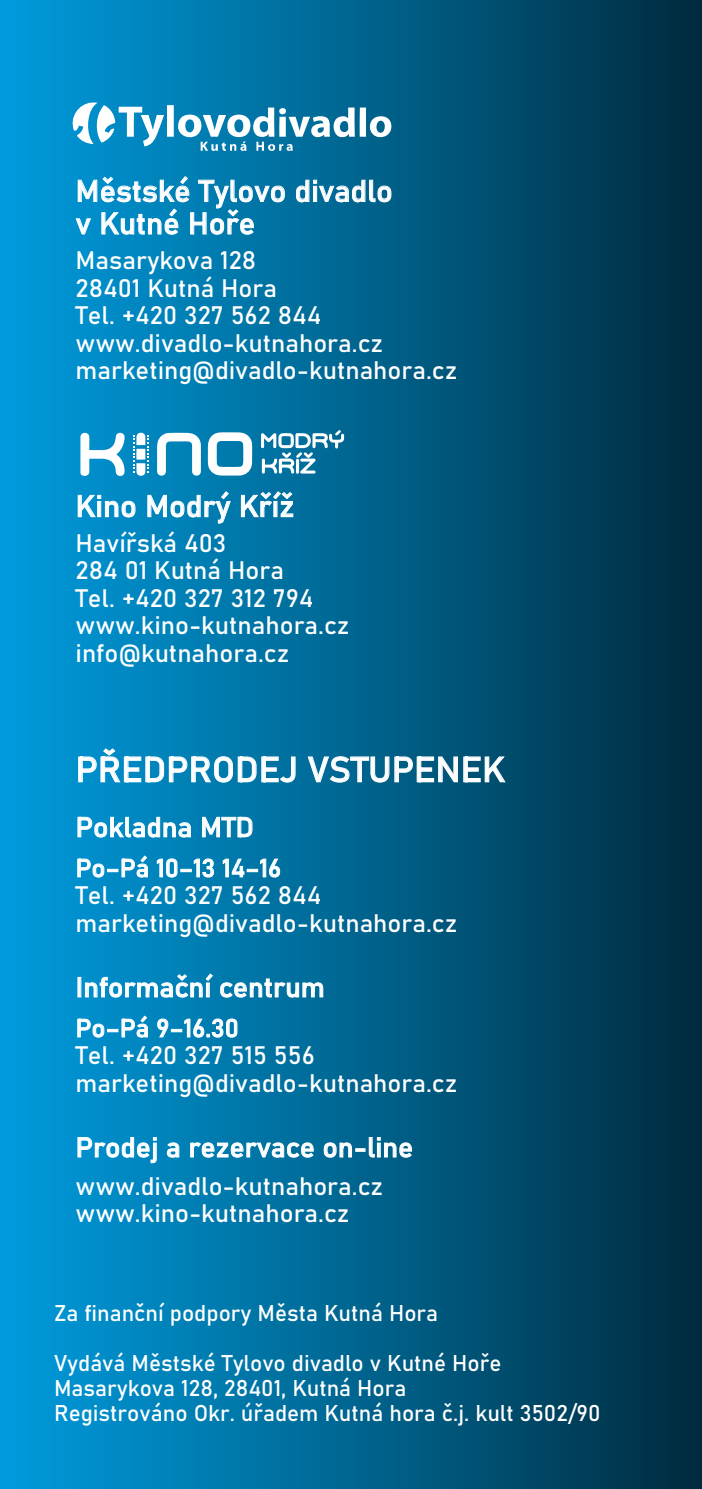
<style>
.page{position:relative;width:702px;height:1489px;background:#fff}
.page>*{position:absolute;margin:0;border:0;box-sizing:border-box;transform-origin:0 0}
.t1{font:35px "Bahnschrift";color:#fff}
.t2{font:30px/32.5px "Bahnschrift";color:#fff}
.t3{font:27.5px "Bahnschrift";color:#fff}
.t4{font:25px/27.5px "Bahnschrift";color:#fff}
.t5{font:22.5px/25px "Bahnschrift";color:#fff}
</style>
<div class="page">
<div style="left:0;top:0;width:702px;height:1488px;background:linear-gradient(to right,#009de0,#002c40)"></div>
<svg style="left:69px;top:102px;width:322px;height:51px"></svg>
<svg style="left:207px;top:432px;width:46px;height:44px"></svg>
<svg style="left:156px;top:432px;width:45px;height:44px"></svg>
<svg style="left:261px;top:430px;width:83px;height:44px"></svg>
<svg style="left:133px;top:432px;width:16px;height:44px"></svg>
<svg style="left:80px;top:432px;width:45px;height:44px"></svg>
<svg style="left:296px;top:177px;width:95px;height:27px;background:#3586a8"></svg>
<svg style="left:75px;top:175px;width:210px;height:61px;background:#2994c2"></svg>
<svg style="left:78px;top:494px;width:58px;height:24px"></svg>
<svg style="left:147px;top:490px;width:84px;height:33px;background:#2d95c1"></svg>
<svg style="left:241px;top:491px;width:52px;height:27px"></svg>
<svg style="left:78px;top:748px;width:43px;height:34px"></svg>
<div style="left:124px;top:756px;width:4px;height:26px;border:1px solid #fff"></div>
<div style="left:126px;top:778px;width:15px;height:4px;border:1px solid #fff"></div>
<div style="left:126px;top:767px;width:13px;height:4px;border:1px solid #fff"></div>
<svg style="left:145px;top:756px;width:112px;height:26px;background:#3c9cc4"></svg>
<div style="left:261px;top:756px;width:5px;height:26px;border:1px solid #fff"></div>
<div style="left:263px;top:778px;width:15px;height:4px;border:1px solid #fff"></div>
<div style="left:263px;top:767px;width:13px;height:4px;border:1px solid #fff"></div>
<div style="left:263px;top:756px;width:15px;height:4px;border:1px solid #fff"></div>
<svg style="left:280px;top:756px;width:16px;height:26px"></svg>
<svg style="left:307px;top:756px;width:42px;height:26px"></svg>
<div style="left:357px;top:758px;width:5px;height:24px;border:1px solid #fff"></div>
<svg style="left:370px;top:756px;width:43px;height:26px"></svg>
<div style="left:418px;top:778px;width:16px;height:4px;border:1px solid #fff"></div>
<div style="left:418px;top:756px;width:16px;height:4px;border:1px solid #fff"></div>
<svg style="left:438px;top:756px;width:20px;height:26px"></svg>
<div style="left:465px;top:778px;width:15px;height:4px;border:1px solid #fff"></div>
<div style="left:465px;top:767px;width:13px;height:4px;border:1px solid #fff"></div>
<div style="left:465px;top:756px;width:15px;height:4px;border:1px solid #fff"></div>
<svg style="left:484px;top:756px;width:22px;height:26px"></svg>
<svg style="left:77px;top:812px;width:114px;height:28px;background:#35a0cd"></svg>
<svg style="left:202px;top:811px;width:18px;height:26px"></svg>
<div style="left:227px;top:818px;width:3px;height:19px;border:1px solid #fff"></div>
<div style="left:221px;top:817px;width:15px;height:3px;border:1px solid #fff"></div>
<svg style="left:237px;top:816px;width:15px;height:21px"></svg>
<svg style="left:77px;top:855px;width:71px;height:22px;background:#3aa5d2"></svg>
<svg style="left:157px;top:858px;width:57px;height:19px"></svg>
<svg style="left:222px;top:858px;width:58px;height:19px"></svg>
<svg style="left:85px;top:973px;width:128px;height:26px;background:#339dca"></svg>
<svg style="left:220px;top:972px;width:103px;height:27px;background:#308cb3"></svg>
<svg style="left:77px;top:1015px;width:71px;height:22px;background:#3aa5d2"></svg>
<svg style="left:157px;top:1018px;width:80px;height:19px;background:#3e9dc5"></svg>
<svg style="left:77px;top:1132px;width:80px;height:31px;background:#2f9fcf"></svg>
<svg style="left:167px;top:1142px;width:12px;height:15px"></svg>
<svg style="left:190px;top:1142px;width:124px;height:17px;background:#4b9dc0"></svg>
<svg style="left:323px;top:1136px;width:89px;height:23px;background:#3482a3"></svg>
<p class="t2" style="left:76px;top:173px;width:319px">Městské Tylovo divadlo v Kutné Hoře</p>
<p class="t4" style="left:76px;top:245px;width:383px">Masarykova 128<br>28401 Kutná Hora<br>Tel. +420 327 562 844 www.divadlo-kutnahora.cz marketing@divadlo-kutnahora.cz</p>
<p class="t2" style="left:76px;top:488px;width:220px">Kino Modrý Kříž</p>
<p class="t4" style="left:76px;top:527px;width:275px">Havířská 403<br>284 01 Kutná Hora<br>Tel. +420 327 312 794 www.kino-kutnahora.cz info@kutnahora.cz</p>
<h1 class="t1" style="left:76px;top:743px;width:431px">PŘEDPRODEJ VSTUPENEK</h1>
<p class="t3" style="left:76px;top:806px;width:180px">Pokladna MTD</p>
<p class="t4" style="left:76px;top:852px;width:383px">Po–Pá 10–13 14–16<br>Tel. +420 327 562 844 marketing@divadlo-kutnahora.cz</p>
<p class="t3" style="left:76px;top:966px;width:251px">Informační centrum</p>
<p class="t4" style="left:76px;top:1012px;width:383px">Po–Pá 9–16.30<br>Tel. +420 327 515 556 marketing@divadlo-kutnahora.cz</p>
<p class="t3" style="left:76px;top:1126px;width:339px">Prodej a rezervace on-line</p>
<p class="t4" style="left:76px;top:1170px;width:309px">www.divadlo-kutnahora.cz www.kino-kutnahora.cz</p>
<p class="t5" style="left:54px;top:1299px;width:385px">Za finanční podpory Města Kutná Hora</p>
<p class="t5" style="left:54px;top:1349px;width:548px">Vydává Městské Tylovo divadlo v Kutné Hoře<br>Masarykova 128, 28401, Kutná Hora<br>Registrováno Okr. úřadem Kutná hora č.j. kult 3502/90</p>
</div>
